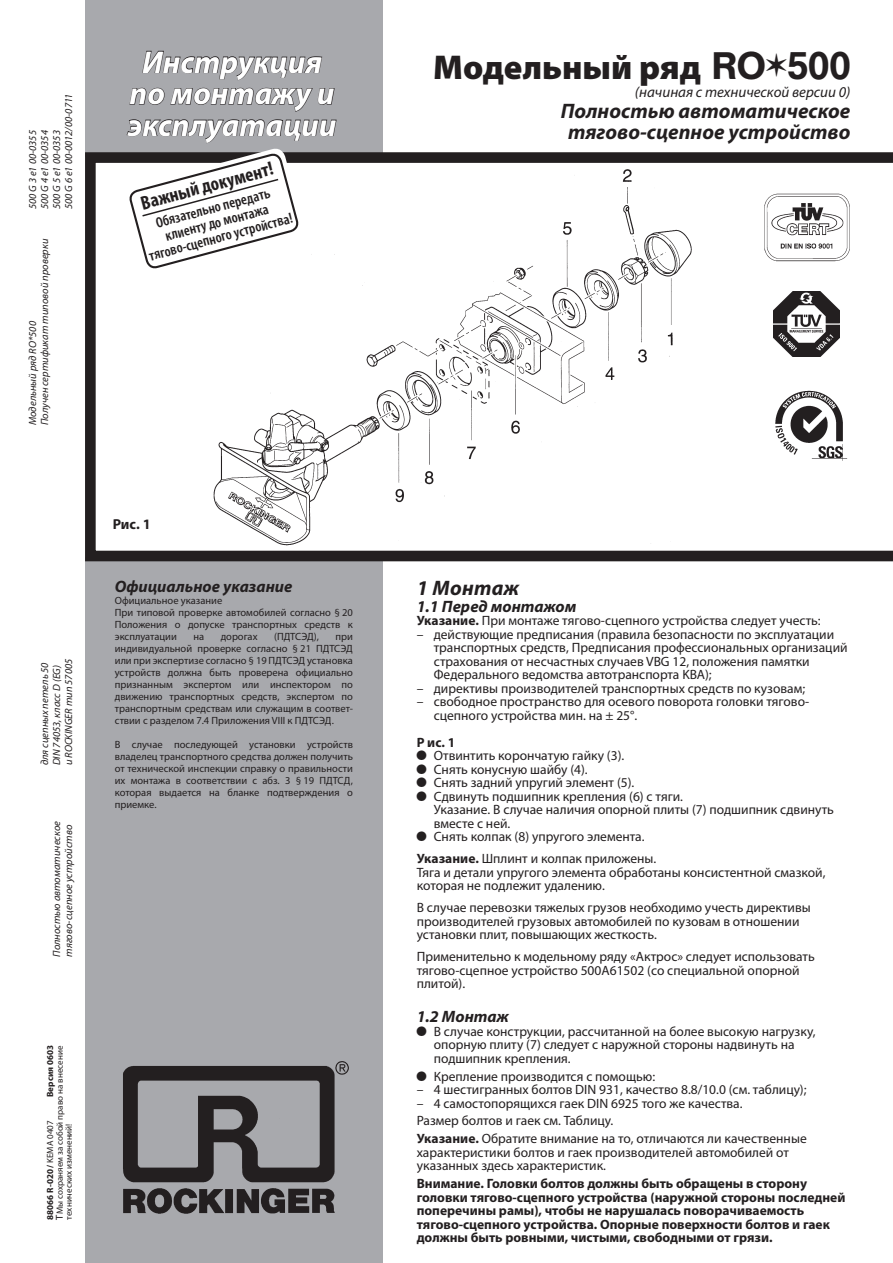
<style>
.page{position:relative;width:893px;height:1263px;background:#fff}
.page>*{position:absolute;margin:0;border:0;box-sizing:border-box;transform-origin:0 0}
.t1{font:900 34.5px "Myriad Pro";color:#231f20}
.t2{font:italic 700 31.5px/31.5px "Myriad Pro";color:#fff;text-align:center}
.t3{font:italic 700 21px/21px "Myriad Pro";color:#231f20;text-align:center}
.t4{font:700 condensed 19.5px "Myriad Pro";color:#231f20}
.t5{font:italic 700 16.5px "Myriad Pro";color:#231f20}
.t6{font:600 condensed 15px/15px "Myriad Pro";color:#231f20;text-align:center}
.t7{font:italic 15px "Myriad Pro";color:#231f20}
.t8{font:700 14.4px "Myriad Pro";color:#231f20}
.t9{font:13.5px/13.5px "Myriad Pro";color:#231f20}
.t10{font:700 13.5px/13.5px "Myriad Pro";color:#231f20}
.t11{font:10.5px/12px "Myriad Pro";color:#231f20;text-align:justify}
.t12{font:italic 10.5px/12px "Myriad Pro";color:#231f20}
.t13{font:9px/9.3px "Myriad Pro";color:#231f20;text-align:justify}
.t14{font:700 9px "Myriad Pro";color:#231f20}
.s1{font-weight:700}
.s2{font-family:"HE10";font-size:9.6px}
.s3{font-weight:400}
.s4{font-family:"HE10";font-weight:500;font-size:38.25px}
.s5{font-family:"ZA15 No 100";font-weight:400;font-size:27px}
.s6{font-family:"AK11 Figures Mathematic"}
</style>
<div class="page">
<div style="left:85px;top:0;width:298px;height:156px;background:#a8a9ad"></div>
<div style="left:85px;top:557px;width:298px;height:706px;background:#a8a9ad"></div>
<svg style="left:85px;top:152px;width:808px;height:409px"></svg>
<img style="left:123px;top:1061px;width:226px;height:153px">
<div style="left:763px;top:191px;width:90px;height:73px;background:#fff"></div>
<img style="left:764px;top:193px;width:86px;height:69px">
<svg style="left:122px;top:50px;width:215px;height:227px"></svg>
<div style="left:774px;top:389px;width:75px;height:72px;background:#fff"></div>
<img style="left:775px;top:390px;width:72px;height:71px">
<img style="left:774px;top:291px;width:66px;height:66px">
<p class="t12" style="left:39px;top:209px;width:117px;rotate:-90deg">500 G 4 e1 00-0354<br>500 G 5 e1 00-0353<br>500 G 6 e1 00-0012/00-0711</p>
<p class="t12" style="left:27px;top:209px;width:80px;rotate:-90deg">500 G 3 e1 00-0355</p>
<p class="t12" style="left:39px;top:425px;width:188px;rotate:-90deg">Получен сертификат типовой проверки</p>
<p class="t12" style="left:27px;top:425px;width:105px;rotate:-90deg">Модельный ряд RO*500</p>
<p class="t12" style="left:39px;top:765px;width:108px;rotate:-90deg">для сцепных петель 50<br>DIN 74053, класс D (EG) и ROCKINGER тип 57005</p>
<p class="t12" style="left:51px;top:957px;width:137px;rotate:-90deg">Полностью автоматическое тягово-сцепное устройство</p>
<p class="t13" style="left:46px;top:1219px;width:176px;text-indent:122px;rotate:-90deg"><span class="s1">Версия 0603<br></span><span class="s2">T</span>Мы сохраняем за собой право на внесение технических изменений!</p>
<p class="t14" style="left:44px;top:1219px;width:100px;rotate:-90deg">88066 R-020 / <span class="s3">KEMA 0407</span></p>
<h2 class="t2" style="left:128px;top:45px;width:210px">Инструкция по монтажу и эксплуатации</h2>
<h3 class="t4" style="left:138px;top:191px;width:138px;rotate:-15deg">Важный документ!</h3>
<p class="t6" style="left:139px;top:219px;width:150px;rotate:-15deg">Обязательно передать клиенту до монтажа тягово-сцепного устройства!</p>
<p class="t8" style="left:113px;top:515px;width:40px">Рис. 1</p>
<p class="t5" style="left:115px;top:575px;width:179px">Официальное указание</p>
<p class="t11" style="left:115px;top:594px;width:240px;text-align:left">Официальное указание<br>При типовой проверке автомобилей согласно § 20<br>Положения о допуске транспортных средств к эксплуатации</p>
<p class="t11" style="left:193px;top:630px;width:12px">на</p>
<p class="t11" style="left:221px;top:630px;width:38px">дорогах</p>
<p class="t11" style="left:274px;top:630px;width:46px">(ПДТСЭД),</p>
<p class="t11" style="left:115px;top:630px;width:240px;text-indent:221px">при индивидуальной проверке согласно § 21 ПДТСЭД или при экспертизе согласно § 19 ПДТСЭД установка устройств должна быть провере-на офи- циально признанным экспертом или инспектором по движению транс-порт-ных средств, экспер-том по транспортным средствам или служащим в соот-вет&shy;ствии с раз-делом 7.4 Прило-жения VIII к ПДТСЭД.</p>
<p class="t11" style="left:115px;top:738px;width:240px">В случае последующей установки устройств владелец транспортного средства должен получить от технической инспекции справку о правильности их монтажа в соответст-вии с абз. 3 § 19 ПДТСД, которая выдается на бланке подтверждения о приемке.</p>
<h1 class="t1" style="left:433px;top:44px;width:419px">Модельный ряд <span class="s4">RO</span><span class="s5">i</span><span class="s4">500</span></h1>
<p class="t7" style="left:635px;top:83px;width:217px">(начиная с технической версии 0)</p>
<h3 class="t3" style="left:561px;top:100px;width:291px">Полностью автоматическое тягово-сцепное устройство</h3>
<h3 class="t3" style="left:417px;top:577px;width:104px">1 Монтаж</h3>
<p class="t5" style="left:417px;top:595px;width:161px">1.1 Перед монтажом</p>
<p class="t9" style="left:417px;top:614px;width:405px"><span class="s1">Указание.</span> При монтаже тягово-сцепного устройства следует учесть:</p>
<p class="t9" style="left:434px;top:628px;width:415px;text-indent:-17px">– действующие предписания (правила безопасности по эксплуатации транспортных средств, Предписания профессиональных организаций страхования от не-счаст-ных случаев VBG 12, положения памятки Федерального ведомства автотранспорта KBA);</p>
<p class="t9" style="left:417px;top:682px;width:390px">– директивы производителей транспортных средств по кузовам;</p>
<p class="t9" style="left:434px;top:695px;width:377px;text-indent:-17px">– свободное пространство для осевого поворота головки тягово&shy;сцепного устройства мин. на ± 25°.</p>
<p class="t10" style="left:417px;top:735px;width:40px">Р ис. 1</p>
<p class="t9" style="left:417px;top:749px;width:209px"><span class="s6">X</span> Отвинтить корончатую гайку (3).</p>
<p class="t9" style="left:417px;top:763px;width:173px"><span class="s6">X</span> Снять конусную шайбу (4).</p>
<p class="t9" style="left:417px;top:776px;width:219px"><span class="s6">X</span> Снять задний упругий элемент (5).</p>
<p class="t9" style="left:417px;top:790px;width:268px"><span class="s6">X</span> Сдвинуть подшипник крепления (6) с тяги.</p>
<p class="t9" style="left:434px;top:803px;width:402px">Указание. В случае наличия опорной плиты (7) подшипник сдвинуть</p>
<p class="t9" style="left:434px;top:817px;width:78px">вместе с ней.</p>
<p class="t9" style="left:417px;top:830px;width:229px"><span class="s6">X</span> Снять колпак (8) упругого элемента.</p>
<p class="t9" style="left:417px;top:852px;width:410px"><span class="s1">Указание.</span> Шплинт и колпак приложены.<br>Тяга и детали упругого элемента обработаны консистентной смазкой, которая не подлежит удалению.</p>
<p class="t9" style="left:417px;top:901px;width:396px">В случае перевозки тяжелых грузов необходимо учесть директивы производителей грузовых автомобилей по кузовам в отношении установки плит, повышающих жесткость.</p>
<p class="t9" style="left:417px;top:950px;width:400px">Применительно к модельному ряду «Актрос» следует использовать тягово-сцепное устройство 500A61502 (со специальной опорной плитой).</p>
<p class="t5" style="left:417px;top:1006px;width:93px">1.2 Монтаж</p>
<p class="t9" style="left:434px;top:1025px;width:383px;text-indent:-17px"><span class="s6">X</span> В случае конструкции, рассчитанной на более высокую нагрузку, опорную плиту (7) следует с наружной стороны надвинуть на подшипник крепления.</p>
<p class="t9" style="left:417px;top:1070px;width:240px"><span class="s6">X</span> Крепление производится с помощью:</p>
<p class="t9" style="left:417px;top:1083px;width:391px">– 4 шестигранных болтов DIN 931, качество 8.8/10.0 (см. таблицу);</p>
<p class="t9" style="left:417px;top:1094px;width:392px;line-height:17.7px">– 4 самостопорящихся гаек DIN 6925 того же качества.<br>Размер болтов и гаек см. Таблицу.<br><span class="s1">Указание.</span> Обратите внимание на то, отличаются ли качественные</p>
<p class="t9" style="left:417px;top:1146px;width:374px">характеристики болтов и гаек производителей автомобилей от указанных здесь характеристик.</p>
<p class="t10" style="left:417px;top:1176px;width:430px">Внимание. Головки болтов должны быть обращены в сторону головки тягово-сцепного устройства (наружной стороны последней поперечины рамы), чтобы не нарушалась поворачиваемость тягово-сцепного устройства. Опорные по-верх-ности болтов и гаек должны быть ровными, чистыми, свободными от грязи.</p>
</div>
